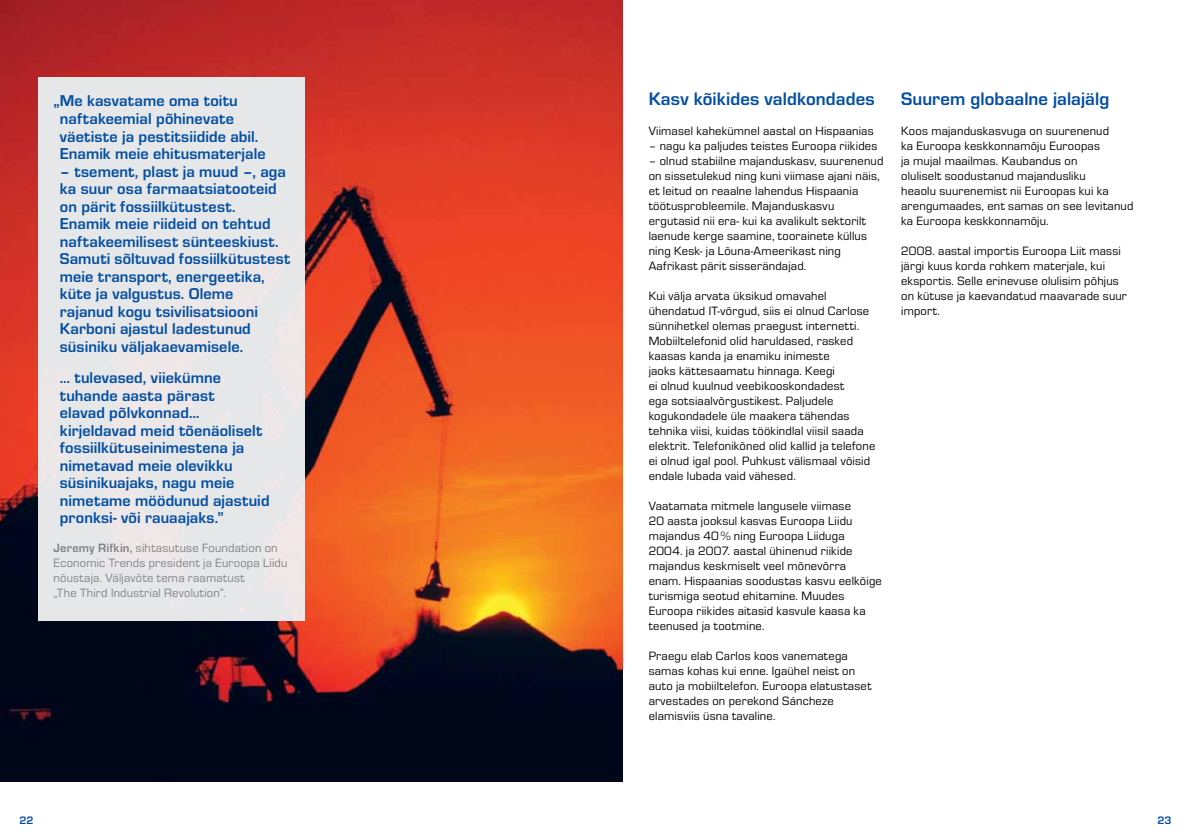
<style>
.page{position:relative;width:1191px;height:840px;background:#fff}
.page>*{position:absolute;margin:0;border:0;box-sizing:border-box;transform-origin:0 0}
.t1{font:700 18.75px "Eurostile OT";letter-spacing:.005em;color:#034ea2}
.t2{font:700 16.25px/17.5px "Eurostile OT";letter-spacing:.005em;color:#034ea2}
.t3{font:12.5px/15px "Eurostile OT";letter-spacing:.015em;color:#000}
.t4{font:12.5px/15px "Eurostile OT";letter-spacing:.015em;color:#808285}
.t5{font:700 11.25px "Eurostile OT";color:#034ea2}
.s1{font-weight:700}
</style>
<div class="page">
<img style="left:0;top:0;width:622px;height:782px">
<div style="left:39px;top:77px;width:266px;height:543px;background:#e6e7e8"></div>
<h2 class="t2" style="left:60px;top:93px;width:207px;text-indent:-6px">„Me kasvatame oma toitu naftakeemial põhinevate väetiste ja pestitsiidide abil.<br>Enamik meie ehitusmaterjale</h2>
<p class="t2" style="left:60px;top:163px;width:232px">– tsement, plast ja muud –, aga ka suur osa farmaatsiatooteid on pärit fossiilkütustest.<br>Enamik meie riideid on tehtud naftakeemilisest sünteeskiust.<br>Samuti sõltuvad fossiilkütustest meie transport, energeetika, küte ja valgustus. Oleme rajanud kogu tsivilisatsiooni<br>Karboni ajastul ladestunud süsiniku väljakaevamisele.</p>
<h2 class="t2" style="left:60px;top:369px;width:211px">… tulevased, viiekümne tuhande aasta pärast<br>elavad põlvkonnad… kirjeldavad meid tõenäoliselt fossiilkütuseinimestena ja nimetavad meie olevikku süsinikuajaks, nagu meie nimetame möödunud ajastuid pronksi- või rauaajaks.”</h2>
<p class="t4" style="left:54px;top:541px;width:235px"><span class="s1">Jeremy Rifkin,</span> sihtasutuse Foundation on Economic Trends president ja Euroopa Liidu nõustaja. Väljavõte tema raamatust<br>„The Third Industrial Revolution”.</p>
<h1 class="t1" style="left:648px;top:88px;width:227px">Kasv kõikides valdkondades</h1>
<p class="t3" style="left:648px;top:124px;width:226px">Viimasel kahekümnel aastal on Hispaanias</p>
<p class="t3" style="left:648px;top:139px;width:230px">– nagu ka paljudes teistes Euroopa riikides</p>
<p class="t3" style="left:648px;top:154px;width:236px">– olnud stabiilne majanduskasv, suurenenud on sissetulekud ning kuni viimase ajani näis, et leitud on reaalne lahendus Hispaania töötusprobleemile. Majanduskasvu ergutasid nii era- kui ka avalikult sektorilt laenude kerge saamine, toorainete küllus ning Kesk- ja Lõuna-Ameerikast ning Aafrikast pärit sisserändajad.</p>
<p class="t3" style="left:648px;top:289px;width:228px">Kui välja arvata üksikud omavahel ühendatud IT-võrgud, siis ei olnud Carlose sünnihetkel olemas praegust internetti.<br>Mobiiltelefonid olid haruldased, rasked kaasas kanda ja enamiku inimeste<br>jaoks kättesaamatu hinnaga. Keegi<br>ei olnud kuulnud veebikooskondadest<br>ega sotsiaalvõrgustikest. Paljudele kogukondadele üle maakera tähendas tehnika viisi, kuidas töökindlal viisil saada elektrit. Telefonikõned olid kallid ja telefone ei olnud igal pool. Puhkust välismaal võisid endale lubada vaid vähesed.</p>
<p class="t3" style="left:648px;top:499px;width:235px">Vaatamata mitmele langusele viimase<br>20 aasta jooksul kasvas Euroopa Liidu majandus 40% ning Euroopa Liiduga<br>2004. ja 2007. aastal ühinenud riikide majandus keskmiselt veel mõnevõrra<br>enam. Hispaanias soodustas kasvu eelkõige turismiga seotud ehitamine. Muudes Euroopa riikides aitasid kasvule kaasa ka teenused ja tootmine.</p>
<p class="t3" style="left:648px;top:649px;width:224px">Praegu elab Carlos koos vanematega samas kohas kui enne. Igaühel neist on auto ja mobiiltelefon. Euroopa elatustaset arvestades on perekond Sáncheze elamisviis üsna tavaline.</p>
<h1 class="t1" style="left:901px;top:88px;width:210px">Suurem globaalne jalajälg</h1>
<p class="t3" style="left:901px;top:124px;width:234px">Koos majanduskasvuga on suurenenud<br>ka Euroopa keskkonnamõju Euroopas<br>ja mujal maailmas. Kaubandus on<br>oluliselt soodustanud majandusliku<br>heaolu suurenemist nii Euroopas kui ka arengumaades, ent samas on see levitanud ka Euroopa keskkonnamõju.</p>
<p class="t3" style="left:901px;top:244px;width:227px">2008. aastal importis Euroopa Liit massi järgi kuus korda rohkem materjale, kui eksportis. Selle erinevuse olulisim põhjus on kütuse ja kaevandatud maavarade suur import.</p>
<p class="t5" style="left:20px;top:814px;width:16px">22</p>
<p class="t5" style="left:1157px;top:814px;width:16px">23</p>
</div>
